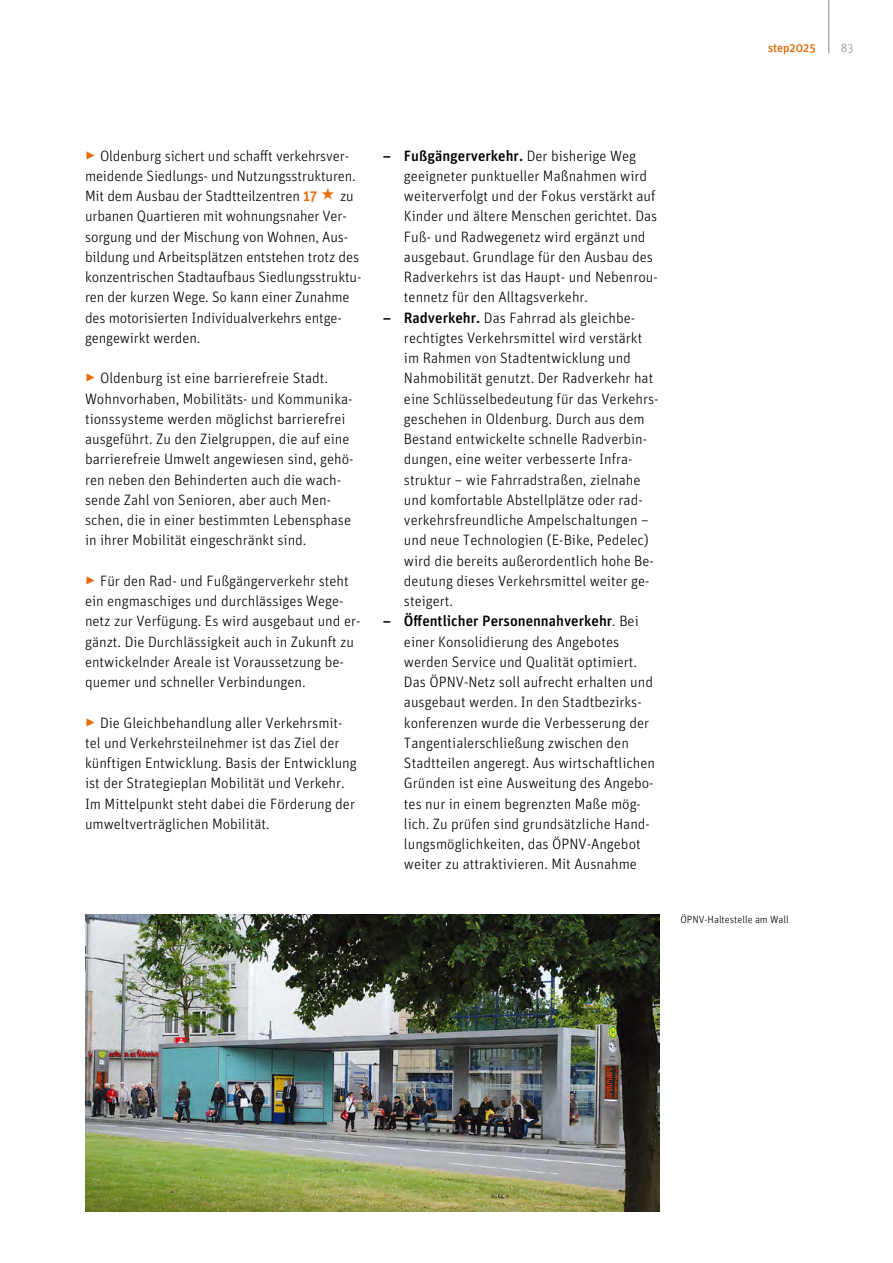
<style>
.page{position:relative;width:893px;height:1263px;background:#fff}
.page>*{position:absolute;margin:0;border:0;box-sizing:border-box;transform-origin:0 0}
.t1{font:300 15px/20.2px "Unit";color:#000}
.t2{font:500 12px "Unit";color:#e46c0d}
.t3{font:300 12px "Unit";color:#87888a}
.t4{font:300 10.5px "Unit";color:#000}
.s1{color:#e46c0d}
.s2{font-weight:500;color:#e46c0d}
.s3{font-weight:500}
</style>
<div class="page">
<hr style="left:828px;top:0;width:1px;height:53px;background:#87888a">
<img style="left:85px;top:914px;width:574px;height:298px">
<p class="t2" style="left:768px;top:41px;width:49px">step2025</p>
<p class="t3" style="left:841px;top:41px;width:14px">83</p>
<p class="t1" style="left:85px;top:145px;width:272px"><span class="s1">✓</span> Oldenburg sichert und schafft verkehrsver&shy;meidende Siedlungs- und Nutzungsstrukturen.<br>Mit dem Ausbau der Stadtteilzentren <span class="s2">17</span></p>
<p class="t1" style="left:85px;top:186px;width:278px;text-indent:255px">zu urbanen Quartieren mit wohnungsnaher Ver&shy;sorgung und der Mischung von Wohnen, Aus&shy;bildung und Arbeitsplätzen entstehen trotz des konzentrischen Stadtaufbaus Siedlungsstruktu&shy;ren der kurzen Wege. So kann einer Zunahme des motorisierten Individualverkehrs entge&shy;gengewirkt werden.</p>
<p class="t1" style="left:85px;top:368px;width:270px"><span class="s1">✓</span> Oldenburg ist eine barrierefreie Stadt.<br>Wohnvorhaben, Mobilitäts- und Kommunika&shy;tionssysteme werden möglichst barrierefrei ausgeführt. Zu den Zielgruppen, die auf eine barrierefreie Umwelt angewiesen sind, gehö&shy;ren neben den Behinderten auch die wach&shy;sende Zahl von Senioren, aber auch Men&shy;schen, die in einer bestimmten Lebensphase in ihrer Mobilität eingeschränkt sind.</p>
<p class="t1" style="left:85px;top:570px;width:277px"><span class="s1">✓</span> Für den Rad- und Fußgängerverkehr steht ein engmaschiges und durchlässiges Wege&shy;netz zur Verfügung. Es wird ausgebaut und er&shy;gänzt. Die Durchlässigkeit auch in Zukunft zu entwickelnder Areale ist Voraussetzung be&shy;quemer und schneller Verbindungen.</p>
<p class="t1" style="left:85px;top:712px;width:273px"><span class="s1">✓</span> Die Gleichbehandlung aller Verkehrsmit&shy;tel und Verkehrsteilnehmer ist das Ziel der künftigen Entwicklung. Basis der Entwicklung ist der Strategieplan Mobilität und Verkehr.<br>Im Mittelpunkt steht dabei die Förderung der umweltverträglichen Mobilität.</p>
<p class="t1" style="left:404px;top:145px;width:255px;text-indent:-21px"><span class="s3">– Fußgängerverkehr.</span> Der bisherige Weg geeigneter punktueller Maßnahmen wird weiterverfolgt und der Fokus verstärkt auf Kinder und ältere Menschen gerichtet. Das Fuß- und Radwegenetz wird ergänzt und ausgebaut. Grundlage für den Ausbau des Radverkehrs ist das Haupt- und Nebenrou&shy;tennetz für den Alltagsverkehr.</p>
<p class="t1" style="left:404px;top:307px;width:256px;text-indent:-21px"><span class="s3">– Radverkehr.</span> Das Fahrrad als gleichbe&shy;rechtigtes Verkehrsmittel wird verstärkt im Rahmen von Stadtentwicklung und Nahmobilität genutzt. Der Radverkehr hat eine Schlüsselbedeutung für das Verkehrs&shy;geschehen in Oldenburg. Durch aus dem Bestand entwickelte schnelle Radverbin&shy;dungen, eine weiter verbesserte Infra&shy;struktur – wie Fahrradstraßen, zielnahe und komfortable Abstellplätze oder rad&shy;verkehrsfreundliche Ampelschaltungen – und neue Technologien (E-Bike, Pedelec) wird die bereits außerordentlich hohe Be&shy;deutung dieses Verkehrsmittel weiter ge&shy;steigert.</p>
<p class="t1" style="left:404px;top:611px;width:253px;text-indent:-21px"><span class="s3">– Öffentlicher Personennahverkehr</span>. Bei einer Konsolidierung des Angebotes werden Service und Qualität optimiert.<br>Das ÖPNV-Netz soll aufrecht erhalten und ausgebaut werden. In den Stadtbezirks&shy;konferenzen wurde die Verbesserung der Tangentialerschließung zwischen den Stadtteilen angeregt. Aus wirtschaftlichen Gründen ist eine Ausweitung des Angebo&shy;tes nur in einem begrenzten Maße mög&shy;lich. Zu prüfen sind grundsätzliche Hand&shy;lungsmöglichkeiten, das ÖPNV-Angebot weiter zu attraktivieren. Mit Ausnahme</p>
<p class="t4" style="left:680px;top:913px;width:110px">ÖPNV-Haltestelle am Wall</p>
</div>
